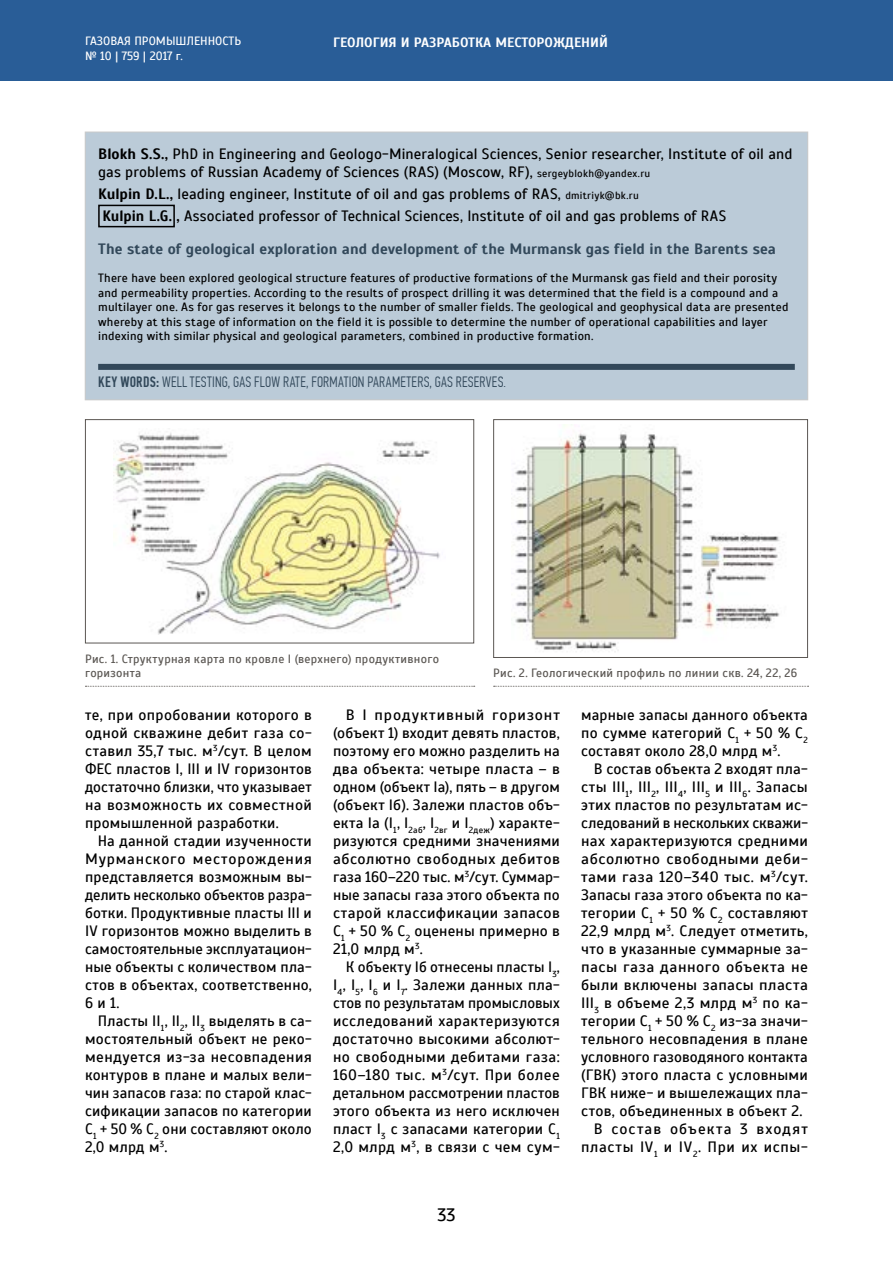
<style>
.page{position:relative;width:893px;height:1263px;background:#fff}
.page>*{position:absolute;margin:0;border:0;box-sizing:border-box;transform-origin:0 0}
.t1{font:18px "Scada";color:#000}
.t2{font:15px/18px "Scada";letter-spacing:.015em;color:#000;text-align:justify}
.t3{font:700 15px "Scada";letter-spacing:.005em;color:#32485a}
.t4{font:15px "Scada";letter-spacing:.035em;color:#000;scale:1.04 1}
.t5{font:300 15px "PF Din Text Comp Pro";letter-spacing:.02em;color:#32485a}
.t6{font:15px "Scada";letter-spacing:-.005em;color:#000}
.t7{font:15px "Scada";letter-spacing:.04em;color:#000}
.t8{font:15px "Scada";letter-spacing:.07em;color:#000}
.t9{font:700 13.5px "Scada";color:#fff}
.t10{font:12px/14.4px "Scada";letter-spacing:.02em;color:#000}
.t11{font:12px/14.4px "Scada";letter-spacing:.025em;color:#5b5753}
.t12{font:12px/14.4px "Scada";color:#fff}
.s1{font-weight:700}
.s2{font-size:10.5px}
.s3{font-weight:500}
</style>
<div class="page">
<div style="left:0;top:0;width:893px;height:81px;background:#295d97"></div>
<div style="left:85px;top:132px;width:723px;height:268px;background:#bbcbd8"></div>
<div style="left:98px;top:364px;width:697px;height:6px;background:#32485a"></div>
<div style="left:85px;top:132px;width:723px;height:268px;border:1px solid #cacaca"></div>
<img style="left:511px;top:424px;width:269px;height:228px">
<div style="left:493px;top:419px;width:315px;height:239px;border:1px solid #5b5753"></div>
<img style="left:114px;top:432px;width:326px;height:202px">
<div style="left:85px;top:419px;width:389px;height:224px;border:1px solid #5b5753"></div>
<svg style="left:494px;top:686px;width:314px;height:1px"></svg>
<svg style="left:85px;top:686px;width:390px;height:1px"></svg>
<div style="left:98px;top:205px;width:77px;height:22px;border:2px solid #000"></div>
<p class="t12" style="left:85px;top:34px;width:158px">ГАЗОВАЯ ПРОМЫШЛЕННОСТЬ № 10 | 759 | 2017 г.</p>
<p class="t9" style="left:333px;top:34px;width:276px">ГЕОЛОГИЯ И РАЗРАБОТКА МЕСТОРОЖДЕНИЙ</p>
<p class="t2" style="left:98px;top:145px;width:696px"><span class="s1">Blokh S.S.,</span> PhD in Engineering and Geologo-Mineralogical Sciences, Senior researcher, Institute of oil and gas problems of Russian Academy of Sciences (RAS) (Moscow, RF), <span class="s2">sergeyblokh@yandex.ru</span></p>
<p class="t2" style="left:98px;top:183px;width:629px;line-height:22.2px"><span class="s1">Kulpin D.L.,</span> leading engineer, Institute of oil and gas problems of RAS, <span class="s2">dmitriyk@bk.ru<br></span><span class="s1">Kulpin L.G. ,</span> Associated professor of Technical Sciences, Institute of oil and gas problems of RAS</p>
<p class="t3" style="left:98px;top:239px;width:679px">The state of geological exploration and development of the Murmansk gas field in the Barents sea</p>
<p class="t10" style="left:98px;top:271px;width:692px">There have been explored geological structure features of productive formations of the Murmansk gas field and their porosity and permeability properties. According to the results of prospect drilling it was determined that the field is a compound and a multilayer one. As for gas reserves it belongs to the number of smaller fields. The geological and geophysical data are presented whereby at this stage of information on the field it is possible to determine the number of operational capabilities and layer indexing with similar physical and geological parameters, combined in productive formation.</p>
<p class="t5" style="left:98px;top:373px;width:409px"><span class="s3">KEY WORDS:</span> WELL TESTING, GAS FLOW RATE, FORMATION PARAMETERS, GAS RESERVES.</p>
<p class="t11" style="left:85px;top:652px;width:355px">Рис. 1. Структурная карта по кровле I (верхнего) продуктивного горизонта</p>
<p class="t11" style="left:493px;top:666px;width:305px">Рис. 2. Геологический профиль по линии скв. 24, 22, 26</p>
<p class="t2" style="left:85px;top:706px;width:228px">те, при опробовании которого в одной скважине дебит газа со&shy;ставил 35,7 тыс. м<sup>3</sup>/сут. В целом ФЕС пластов I, III и IV горизонтов достаточно близки, что указывает на возможность их совместной промышленной разработки.</p>
<p class="t2" style="left:85px;top:832px;width:228px;text-indent:13px">На данной стадии изученности Мурманского месторождения представляется возможным вы&shy;делить несколько объектов разра&shy;ботки. Продуктивные пласты III и IV горизонтов можно выделить в самостоятельные эксплуатацион&shy;ные объекты с количеством пла&shy;стов в объектах, соответственно, 6 и 1.</p>
<p class="t2" style="left:85px;top:1012px;width:228px;text-indent:13px">Пласты II<sub>1</sub>, II<sub>2</sub>, II<sub>3</sub> выделять в са&shy;мостоятельный объект не реко&shy;мендуется из-за несовпадения контуров в плане и малых вели&shy;чин запасов газа: по старой клас&shy;сификации запасов по категории С<sub>1</sub> + 50 % С<sub>2</sub> они составляют около 2,0 млрд м<sup>3</sup>.</p>
<p class="t2" style="left:333px;top:706px;width:228px;text-indent:13px">В I продуктивный горизонт (объект 1) входит девять пластов, поэтому его можно разделить на два объекта: четыре пласта – в одном (объект Iа), пять – в другом (объект Iб). Залежи пластов объ&shy;екта Iа (I<sub>1</sub>, I<sub>2аб</sub>, I<sub>2вг</sub> и I<sub>2деж</sub>) характе&shy;ризуются средними значениями абсолютно свободных дебитов газа 160–220 тыс. м<sup>3</sup>/сут. Суммар&shy;ные запасы газа этого объекта по старой классификации запасов С<sub>1</sub> + 50 % С<sub>2</sub> оценены примерно в 21,0 млрд м<sup>3</sup>.</p>
<p class="t2" style="left:333px;top:958px;width:228px;text-indent:13px">К объекту Iб отнесены пласты I<sub>3</sub>, I<sub>4</sub>, I<sub>5</sub>, I<sub>6</sub> и I<sub>7</sub>. Залежи данных пла&shy;стов по результатам промысловых исследований характеризуются достаточно высокими абсолют&shy;но свободными дебитами газа:<br>160–180 тыс. м<sup>3</sup>/сут. При более детальном рассмотрении пластов этого объекта из него исключен пласт I<sub>3</sub> с запасами категории С<sub>1<br></sub>2,0 млрд м<sup>3</sup>, в связи с чем сум-</p>
<p class="t1" style="left:437px;top:1204px;width:20px">33</p>
<p class="t2" style="left:581px;top:706px;width:228px">марные запасы данного объекта по сумме категорий С<sub>1</sub> + 50 % С<sub>2 </sub>составят около 28,0 млрд м<sup>3</sup>.</p>
<p class="t2" style="left:594px;top:760px;width:216px">В состав объекта 2 входят пла-</p>
<p class="t2" style="left:581px;top:778px;width:228px">сты III<sub>1</sub>, III<sub>2</sub>, III<sub>4</sub>, III<sub>5</sub> и III<sub>6</sub>. Запасы</p>
<p class="t2" style="left:581px;top:796px;width:228px">этих пластов по результатам ис-</p>
<p class="t6" style="left:581px;top:814px;width:228px">следований в нескольких скважи-</p>
<p class="t2" style="left:581px;top:832px;width:228px">нах характеризуются средними</p>
<p class="t4" style="left:581px;top:850px;width:220px">абсолютно свободными деби-</p>
<p class="t4" style="left:581px;top:868px;width:220px">тами газа 120–340 тыс. м<sup>3</sup>/сут.</p>
<p class="t2" style="left:581px;top:886px;width:228px">Запасы газа этого объекта по ка-</p>
<p class="t2" style="left:581px;top:904px;width:228px">тегории С<sub>1</sub> + 50 % С<sub>2</sub> составляют</p>
<p class="t2" style="left:581px;top:922px;width:228px">22,9 млрд м<sup>3</sup>. Следует отметить,</p>
<p class="t2" style="left:581px;top:940px;width:228px">что в указанные суммарные за-</p>
<p class="t4" style="left:581px;top:958px;width:220px">пасы газа данного объекта не</p>
<p class="t2" style="left:581px;top:976px;width:228px">были включены запасы пласта</p>
<p class="t2" style="left:581px;top:994px;width:228px">III<sub>3</sub> в объеме 2,3 млрд м<sup>3</sup> по ка-</p>
<p class="t2" style="left:581px;top:1012px;width:228px">тегории С<sub>1</sub> + 50 % С<sub>2</sub> из-за значи-</p>
<p class="t2" style="left:581px;top:1030px;width:228px">тельного несовпадения в плане</p>
<p class="t2" style="left:581px;top:1048px;width:228px">условного газоводяного контакта</p>
<p class="t2" style="left:581px;top:1066px;width:228px">(ГВК) этого пласта с условными</p>
<p class="t2" style="left:581px;top:1084px;width:228px">ГВК ниже- и вышележащих пла-</p>
<p class="t2" style="left:581px;top:1102px;width:223px">стов, объединенных в объект 2.</p>
<p class="t8" style="left:594px;top:1120px;width:216px">В состав объекта 3 входят</p>
<p class="t7" style="left:581px;top:1138px;width:228px">пласты IV<sub>1</sub> и IV<sub>2</sub>. При их испы-</p>
</div>
